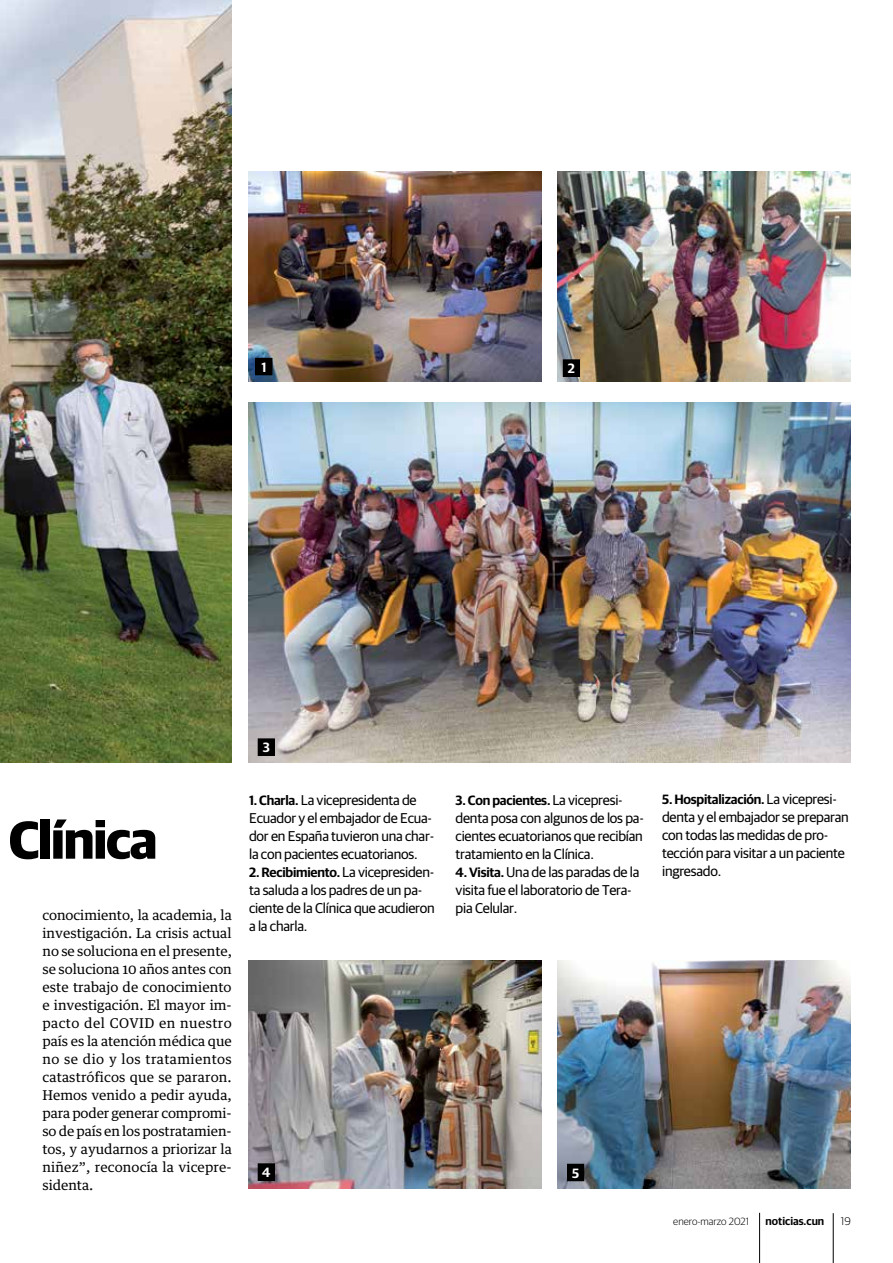
<style>
.page{position:relative;width:893px;height:1263px;background:#fff}
.page>*{position:absolute;margin:0;border:0;box-sizing:border-box;transform-origin:0 0}
.t1{font:700 53.25px "Guardian Sans";letter-spacing:-.025em;color:#000}
.t2{font:14.25px/18px "Guardian Sans";letter-spacing:-.015em;color:#000}
.t3{font:13.5px/18px "Guardian Text Egyp";letter-spacing:-.005em;color:#000;text-align:justify}
.t4{font:600 13.5px "Guardian Sans";letter-spacing:-.015em;color:#000}
.t5{font:600 13.5px "Guardian Sans";color:#fff}
.t6{font:600 11.25px "Guardian Sans";color:#000}
.t7{font:300 11.25px "Guardian Sans";color:#000}
.t8{font:300 10.5px "Guardian Sans";color:#000}
.s1{font-weight:600;font-size:13.5px}
.s2{font-weight:400;font-size:14.25px}
</style>
<div class="page">
<hr style="left:833px;top:1213px;width:1px;height:50px;background:#000">
<hr style="left:759px;top:1213px;width:1px;height:50px;background:#000">
<img style="left:0;top:0;width:232px;height:763px">
<img style="left:557px;top:961px;width:293px;height:227px">
<img style="left:249px;top:961px;width:293px;height:227px">
<img style="left:249px;top:171px;width:293px;height:210px">
<img style="left:557px;top:171px;width:294px;height:210px">
<img style="left:249px;top:403px;width:602px;height:359px">
<div style="left:256px;top:358px;width:16px;height:17px;background:#000"></div>
<div style="left:258px;top:739px;width:16px;height:16px;background:#000"></div>
<div style="left:258px;top:739px;width:17px;height:16px;border:1px solid #000"></div>
<div style="left:258px;top:1164px;width:16px;height:16px;background:#000"></div>
<div style="left:258px;top:1163px;width:17px;height:17px;border:1px solid #000"></div>
<div style="left:568px;top:1164px;width:16px;height:17px;background:#000"></div>
<div style="left:567px;top:1164px;width:17px;height:17px;border:1px solid #000"></div>
<div style="left:563px;top:360px;width:16px;height:16px;background:#000"></div>
<div style="left:563px;top:360px;width:17px;height:16px;border:1px solid #000"></div>
<p class="t5" style="left:261px;top:357px;width:6px">1</p>
<p class="t5" style="left:568px;top:359px;width:9px">2</p>
<h1 class="t1" style="left:9px;top:800px;width:150px">Clínica</h1>
<p class="t3" style="left:43px;top:905px;width:191px">conocimiento, la academia, la investigación. La crisis actual no se soluciona en el presente, se soluciona 10 años antes con este trabajo de conocimiento e investigación. El mayor im&shy;pacto del COVID en nuestro país es la atención médica que no se dio y los tratamientos catastróficos que se pararon.<br>Hemos venido a pedir ayuda, para poder generar compromi&shy;so de país en los postratamien&shy;tos, y ayudarnos a priorizar la niñez”, reconocía la vicepre&shy;sidenta.</p>
<p class="t5" style="left:263px;top:738px;width:9px">3</p>
<p class="t2" style="left:249px;top:790px;width:187px"><span class="s1">1. Charla.</span> La vicepresidenta de<br>Ecuador y el embajador de Ecua&shy;dor en España tuvieron una char&shy;la con pacientes ecuatorianos.</p>
<p class="t4" style="left:249px;top:862px;width:187px">2. Recibimiento. <span class="s2">La vicepresiden-</span></p>
<p class="t2" style="left:249px;top:880px;width:187px">ta saluda a los padres de un pa&shy;ciente de la Clínica que acudieron a la charla.</p>
<p class="t4" style="left:456px;top:790px;width:169px">3. Con pacientes. <span class="s2">La vicepresi-</span></p>
<p class="t2" style="left:456px;top:808px;width:190px;text-align:justify">denta posa con algunos de los pa&shy;cientes ecuatorianos que recibían tratamiento en la Clínica.</p>
<p class="t2" style="left:456px;top:862px;width:185px"><span class="s1">4. Visita.</span> Una de las paradas de la visita fue el laboratorio de Tera&shy;pia Celular.</p>
<p class="t5" style="left:262px;top:1163px;width:10px">4</p>
<p class="t5" style="left:572px;top:1163px;width:9px">5</p>
<p class="t4" style="left:662px;top:790px;width:176px">5. Hospitalización. <span class="s2">La vicepresi-</span></p>
<p class="t2" style="left:662px;top:807px;width:188px">denta y el embajador se preparan con todas las medidas de pro&shy;tección para visitar a un paciente ingresado.</p>
<p class="t8" style="left:673px;top:1214px;width:77px">enero-marzo 2021</p>
<p class="t6" style="left:766px;top:1212px;width:60px">noticias.cun</p>
<p class="t7" style="left:841px;top:1213px;width:11px">19</p>
</div>
